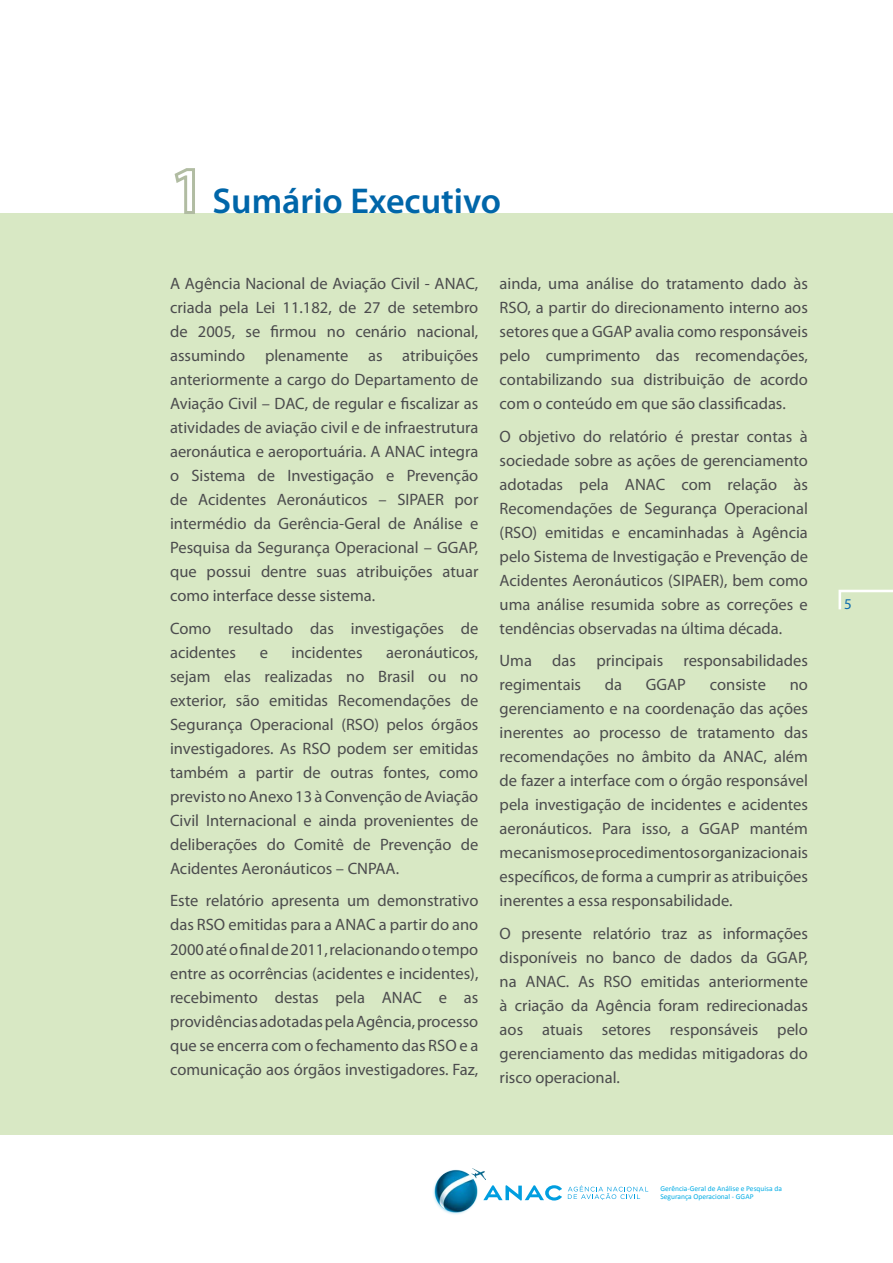
<style>
.page{position:relative;width:893px;height:1263px;background:#fff}
.page>*{position:absolute;margin:0;border:0;box-sizing:border-box;transform-origin:0 0}
.t1{font:600 36px "Myriad Pro";color:#0066a9}
.t2{font:16.5px/24px "Myriad Pro";color:#4b4b4d;text-align:justify}
.t3{font:15px "Myriad Pro";color:#0d6cad}
.t4{font:7.5px/8.2px "Calibri";color:#00ace5}
</style>
<div class="page">
<div style="left:0;top:213px;width:893px;height:922px;background:#d8e8c4"></div>
<svg style="left:838px;top:589px;width:55px;height:21px"></svg>
<svg style="left:486px;top:1185px;width:76px;height:16px"></svg>
<svg style="left:568px;top:1185px;width:80px;height:15px"></svg>
<img style="left:433px;top:1168px;width:53px;height:47px">
<svg style="left:174px;top:168px;width:21px;height:46px"></svg>
<h1 class="t1" style="left:213px;top:178px;width:290px">Sumário Executivo</h1>
<p class="t2" style="left:170px;top:271px;width:310px">A Agência Nacional de Aviação Civil - ANAC, criada pela Lei 11.182, de 27 de setembro de 2005, se firmou no cenário nacional, assumindo plenamente as atribuições anteriormente a cargo do Departamento de Aviação Civil – DAC, de regular e fiscalizar as atividades de aviação civil e de infraestrutura aeronáutica e aeroportuária. A ANAC integra o Sistema de Investigação e Prevenção de Acidentes Aeronáuticos – SIPAER por intermédio da Gerência-Geral de Análise e Pesquisa da Segurança Operacional – GGAP, que possui dentre suas atribuições atuar como interface desse sistema.</p>
<p class="t2" style="left:170px;top:616px;width:310px">Como resultado das investigações de acidentes</p>
<p class="t2" style="left:260px;top:640px;width:10px">e</p>
<p class="t2" style="left:292px;top:640px;width:73px">incidentes</p>
<p class="t2" style="left:170px;top:640px;width:310px;text-indent:216px">aeronáuticos, sejam elas realizadas no Brasil ou no exterior, são emitidas Recomendações de Segurança Operacional (RSO) pelos órgãos investigadores. As RSO podem ser emitidas também a partir de outras fontes, como previsto no Anexo 13 à Convenção de Aviação Civil Internacional e ainda provenientes de deliberações do Comitê de Prevenção de Acidentes Aeronáuticos – CNPAA.</p>
<p class="t2" style="left:170px;top:889px;width:310px">Este relatório apresenta um demonstrativo das RSO emitidas para a ANAC a partir do ano 2000 até o final de 2011, relacionando o tempo entre as ocorrências (acidentes e incidentes), recebimento destas pela ANAC e as providências adotadas pela Agência, processo que se encerra com o fechamento das RSO e a comunicação aos órgãos investigadores. Faz,</p>
<p class="t2" style="left:500px;top:271px;width:310px">ainda, uma análise do tratamento dado às RSO, a partir do direcionamento interno aos setores que a GGAP avalia como responsáveis pelo cumprimento das recomendações, contabilizando sua distribuição de acordo com o conteúdo em que são classificadas.</p>
<p class="t2" style="left:500px;top:424px;width:310px">O objetivo do relatório é prestar contas à sociedade sobre as ações de gerenciamento adotadas pela ANAC com relação às Recomendações de Segurança Operacional (RSO) emitidas e encaminhadas à Agência pelo Sistema de Investigação e Prevenção de Acidentes Aeronáuticos (SIPAER), bem como uma análise resumida sobre as correções e tendências observadas na última década.</p>
<p class="t2" style="left:500px;top:648px;width:310px">Uma das principais responsabilidades regimentais</p>
<p class="t2" style="left:605px;top:673px;width:19px">da</p>
<p class="t2" style="left:646px;top:673px;width:42px">GGAP</p>
<p class="t2" style="left:710px;top:673px;width:58px">consiste</p>
<p class="t2" style="left:500px;top:673px;width:310px;text-indent:290px">no gerenciamento e na coordenação das ações inerentes ao processo de tratamento das recomendações no âmbito da ANAC, além de fazer a interface com o órgão responsável pela investigação de incidentes e acidentes aeronáuticos. Para isso, a GGAP mantém mecanismos e procedimentos organizacionais específicos, de forma a cumprir as atribuições inerentes a essa responsabilidade.</p>
<p class="t2" style="left:500px;top:921px;width:310px">O presente relatório traz as informações disponíveis no banco de dados da GGAP, na ANAC. As RSO emitidas anteriormente à criação da Agência foram redirecionadas aos atuais setores responsáveis pelo gerenciamento das medidas mitigadoras do risco operacional.</p>
<p class="t3" style="left:844px;top:595px;width:9px">5</p>
<p class="t4" style="left:660px;top:1184px;width:123px">Gerência-Geral de Análise e Pesquisa da<br>Segurança Operacional - GGAP</p>
</div>
